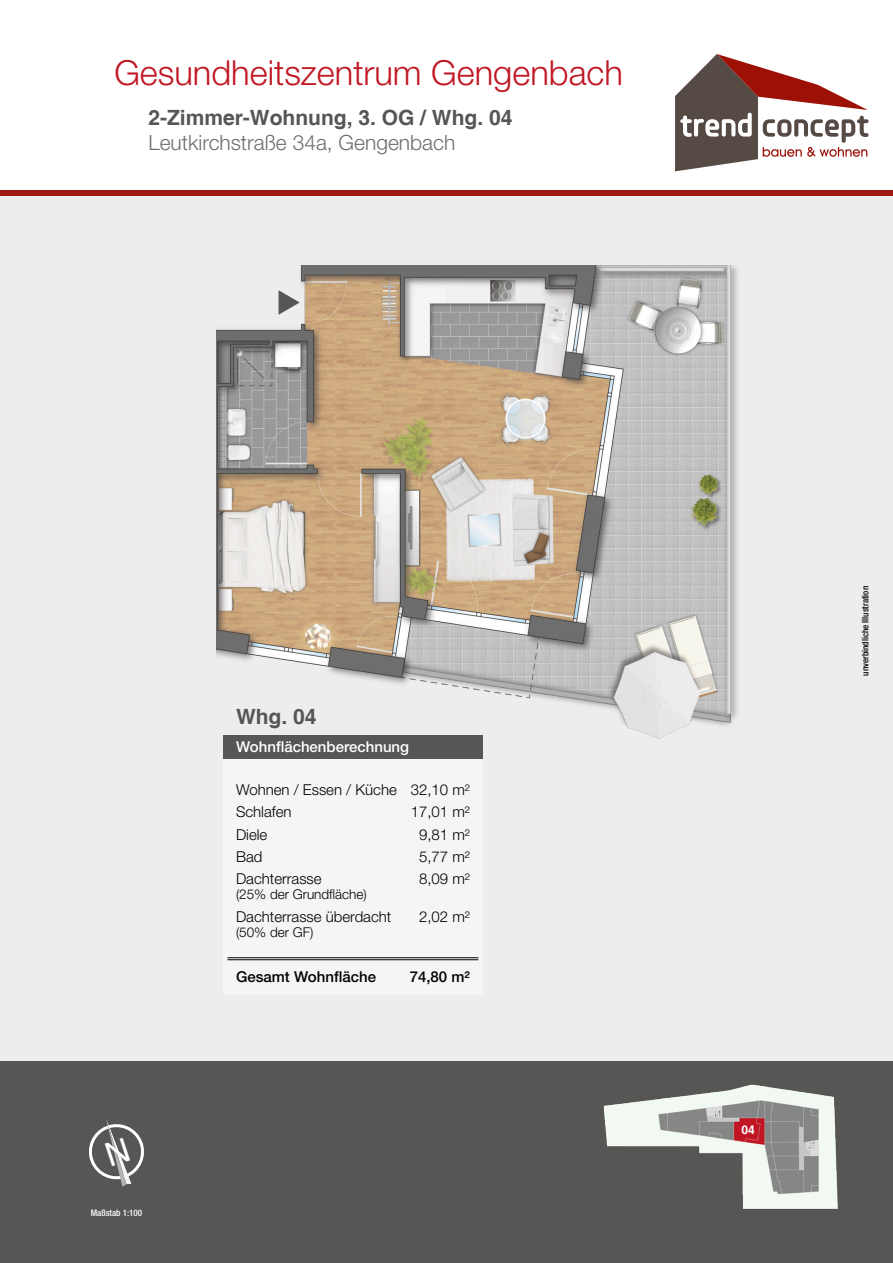
<style>
.page{position:relative;width:893px;height:1263px;background:#fff}
.page>*{position:absolute;margin:0;border:0;box-sizing:border-box;transform-origin:0 0}
.Headline_rot{font:300 34.5px "Helvetica Neue";color:#c01723}
.Sub-head_new{font:700 21px "Helvetica";color:#565655}
.Sub-head_new_light{font:300 21px "Helvetica Neue";color:#6e6e6e}
.Helv-10pt-weiss-link{font:300 15px "Helvetica Neue";color:#000}
.Helv-10pt-weiss-rech{font:300 15px "Helvetica Neue";color:#000}
.Helv-14pt-weiss-groß{font:500 15px "Helvetica Neue";color:#fff}
.gesamtwohnfläche_lin{font:500 15px "Helvetica Neue";color:#000}
.gesamtwohnfläche_rec{font:500 15px "Helvetica Neue";color:#000}
.Helv-10pt-weiss-link-2{font:300 13.5px "Helvetica Neue";color:#000}
.Wohnungzahlen{font:700 12px "Helvetica";color:#fff}
.t1{font:500 condensed 9px "Helvetica Neue";color:#000}
.t2{font:500 condensed 9px "Helvetica Neue";color:#fff}
</style>
<div class="page">
<div style="left:0;top:193px;width:893px;height:1070px;background:#ededec"></div>
<div style="left:0;top:1061px;width:893px;height:202px;background:#565655"></div>
<div style="left:0;top:190px;width:893px;height:6px;background:#9c1914"></div>
<svg style="left:675px;top:54px;width:193px;height:117px"></svg>
<img style="left:603px;top:1084px;width:235px;height:125px">
<img style="left:217px;top:266px;width:521px;height:473px">
<svg style="left:279px;top:290px;width:21px;height:25px"></svg>
<div style="left:223px;top:740px;width:260px;height:254px;background:#f5f5f5"></div>
<div style="left:223px;top:736px;width:260px;height:23px;background:#565655"></div>
<hr style="left:227px;top:957px;width:179px;height:1px;background:#000">
<hr style="left:227px;top:959px;width:179px;height:1px;background:#000">
<hr style="left:406px;top:957px;width:72px;height:1px;background:#000">
<hr style="left:406px;top:959px;width:72px;height:1px;background:#000">
<svg style="left:89px;top:1119px;width:55px;height:68px"></svg>
<p class="Headline_rot" style="left:114px;top:51px;width:510px">Gesundheitszentrum Gengenbach</p>
<p class="Sub-head_new" style="left:148px;top:104px;width:366px">2-Zimmer-Wohnung, 3. OG / Whg. 04</p>
<p class="Sub-head_new_light" style="left:148px;top:129px;width:308px">Leutkirchstraße 34a, Gengenbach</p>
<p class="t2" style="left:91px;top:1207px;width:53px">Maßstab 1:100</p>
<p class="Sub-head_new" style="left:236px;top:704px;width:82px">Whg. 04</p>
<p class="Helv-14pt-weiss-groß" style="left:236px;top:737px;width:175px">Wohnflächenberechnung</p>
<p class="Helv-10pt-weiss-link" style="left:236px;top:780px;width:162px">Wohnen / Essen / Küche</p>
<p class="Helv-10pt-weiss-rech" style="left:411px;top:780px;width:61px">32,10 m²</p>
<p class="Helv-10pt-weiss-link" style="left:236px;top:802px;width:57px">Schlafen</p>
<p class="Helv-10pt-weiss-rech" style="left:411px;top:802px;width:61px">17,01 m²</p>
<p class="Helv-10pt-weiss-link" style="left:236px;top:825px;width:33px">Diele</p>
<p class="Helv-10pt-weiss-rech" style="left:419px;top:825px;width:52px">9,81 m²</p>
<p class="Helv-10pt-weiss-link" style="left:236px;top:847px;width:28px">Bad</p>
<p class="Helv-10pt-weiss-rech" style="left:419px;top:847px;width:52px">5,77 m²</p>
<p class="Helv-10pt-weiss-link" style="left:236px;top:870px;width:87px">Dachterrasse</p>
<p class="Helv-10pt-weiss-link-2" style="left:236px;top:886px;width:132px">(25% der Grundfläche)</p>
<p class="Helv-10pt-weiss-rech" style="left:419px;top:870px;width:52px">8,09 m²</p>
<p class="Helv-10pt-weiss-link" style="left:236px;top:907px;width:157px">Dachterrasse überdacht</p>
<p class="Helv-10pt-weiss-link-2" style="left:236px;top:924px;width:79px">(50% der GF)</p>
<p class="Helv-10pt-weiss-rech" style="left:419px;top:907px;width:52px">2,02 m²</p>
<p class="gesamtwohnfläche_lin" style="left:236px;top:967px;width:142px">Gesamt Wohnfläche</p>
<p class="gesamtwohnfläche_rec" style="left:410px;top:967px;width:62px">74,80 m²</p>
<p class="t1" style="left:860px;top:676px;width:91px;rotate:-90deg">unverbindliche Illustration</p>
<p class="Wohnungzahlen" style="left:742px;top:1123px;width:15px">04</p>
</div>
